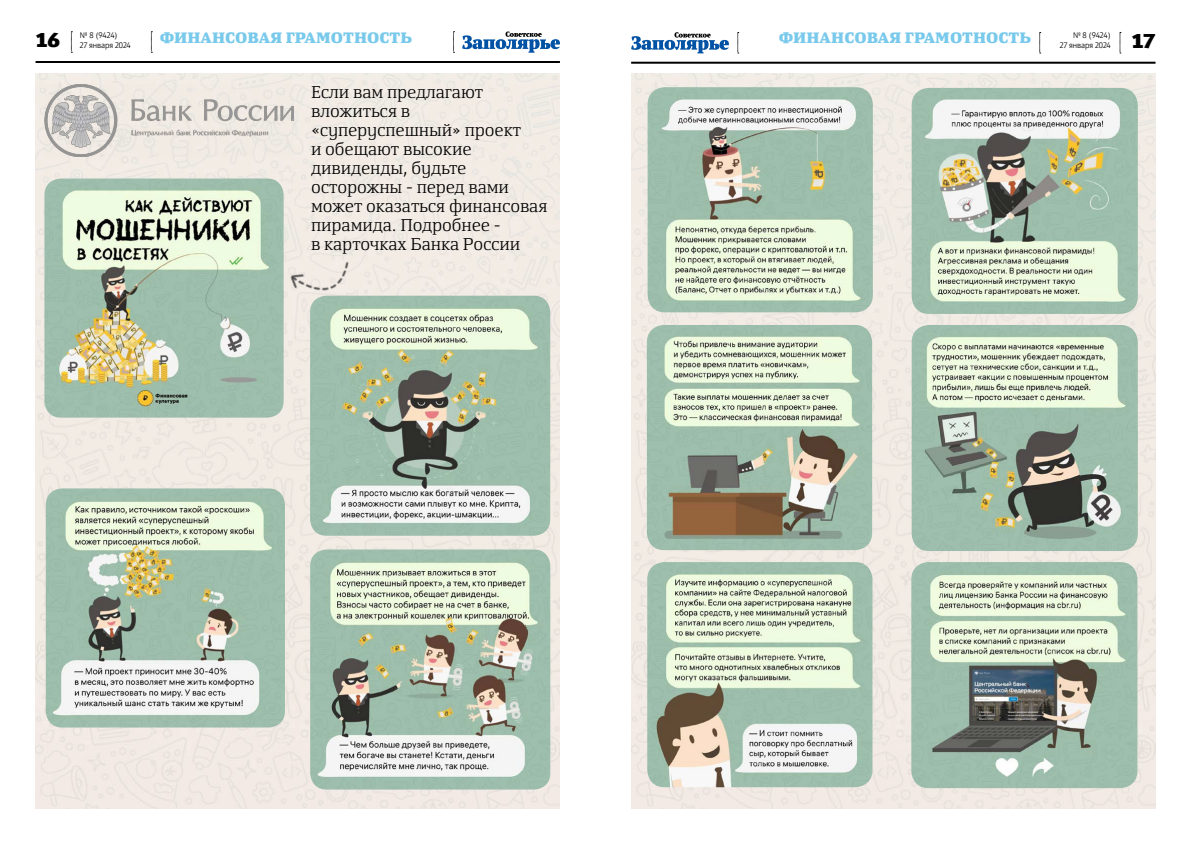
<style>
.page{position:relative;width:1191px;height:842px;background:#fff}
.page>*{position:absolute;margin:0;border:0;box-sizing:border-box;transform-origin:0 0}
.t1{font:900 20px "Yefimov Sans";color:#000}
.t2{font:300 17px/19px "Yefimov Serif";letter-spacing:-.005em;color:#000}
.t3{font:900 15px "Yefimov Serif";letter-spacing:.11em;color:#78c9eb}
.t4{font:900 15px "Yefimov Serif";letter-spacing:.13em;color:#78c9eb}
.t5{font:300 8px/10.5px "Yefimov Sans";letter-spacing:-.005em;color:#000}
</style>
<div class="page">
<img style="left:631px;top:73px;width:524px;height:735px">
<img style="left:36px;top:73px;width:524px;height:735px">
<svg style="left:71px;top:31px;width:1px;height:22px"></svg>
<svg style="left:453px;top:31px;width:1px;height:22px"></svg>
<svg style="left:151px;top:31px;width:1px;height:22px"></svg>
<hr style="left:36px;top:61px;width:524px;height:2px;background:#000">
<svg style="left:462px;top:31px;width:98px;height:22px"></svg>
<svg style="left:1119px;top:32px;width:1px;height:22px"></svg>
<svg style="left:737px;top:32px;width:1px;height:22px"></svg>
<svg style="left:1039px;top:32px;width:1px;height:22px"></svg>
<hr style="left:631px;top:62px;width:524px;height:2px;background:#000">
<svg style="left:631px;top:32px;width:98px;height:21px"></svg>
<img style="left:44px;top:178px;width:239px;height:240px">
<img style="left:310px;top:296px;width:240px;height:240px">
<img style="left:46px;top:488px;width:239px;height:239px">
<img style="left:310px;top:549px;width:240px;height:240px">
<img style="left:647px;top:87px;width:225px;height:225px">
<img style="left:911px;top:88px;width:226px;height:226px">
<img style="left:647px;top:325px;width:225px;height:225px">
<img style="left:911px;top:325px;width:226px;height:226px">
<img style="left:647px;top:562px;width:225px;height:225px">
<img style="left:911px;top:562px;width:226px;height:226px">
<img style="left:44px;top:85px;width:249px;height:72px">
<img style="left:239px;top:197px;width:156px;height:150px">
<p class="t1" style="left:36px;top:27px;width:26px">16</p>
<p class="t5" style="left:80px;top:30px;width:52px">№ 8 (9424)<br>27 января 2024</p>
<p class="t3" style="left:160px;top:28px;width:253px">финансовая грамотность</p>
<p class="t4" style="left:779px;top:28px;width:253px">финансовая грамотность</p>
<p class="t1" style="left:1131px;top:27px;width:26px">17</p>
<p class="t5" style="left:1059px;top:30px;width:52px;text-align:right">№ 8 (9424)<br>27 января 2024</p>
<p class="t2" style="left:311px;top:82px;width:238px">Если вам предлагают вложиться в «суперуспешный» проект<br>и обещают высокие дивиденды, будьте осторожны - перед вами может оказаться финансовая пирамида. Подробнее -<br>в карточках Банка России</p>
</div>
